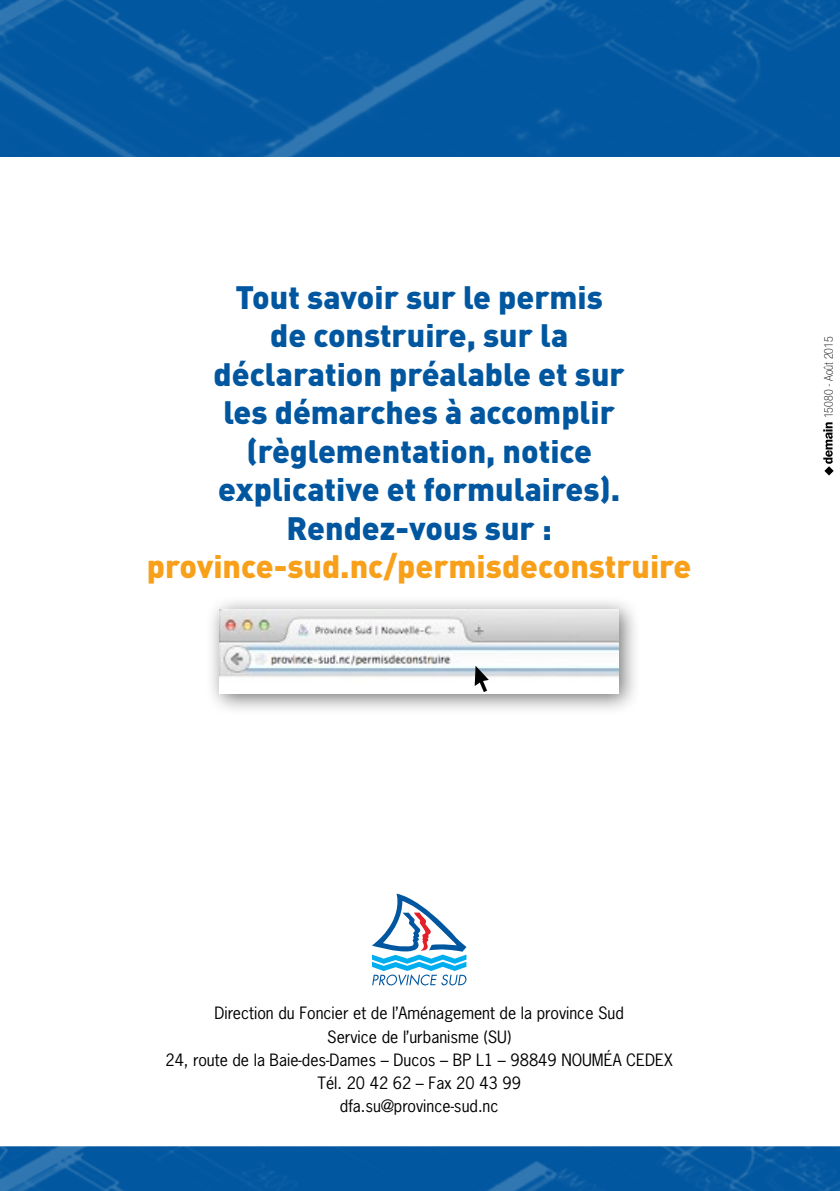
<style>
.page{position:relative;width:840px;height:1191px;background:#fff}
.page>*{position:absolute;margin:0;border:0;box-sizing:border-box;transform-origin:0 0}
.t1{font:900 32px/38.4px "DIN";color:#0057a0;text-align:center}
.t2{font:900 32px "DIN";color:#f9a01b}
.t3{font:16px/23.2px "News Gothic";color:#000;text-align:center}
.t4{font:100 condensed 12px "Helvetica Neue LT Std";color:#000}
</style>
<div class="page">
<svg style="left:0;top:1146px;width:839px;height:45px;background:#075ba2"></svg>
<img style="left:0;top:0;width:839px;height:156px">
<svg style="left:372px;top:893px;width:94px;height:93px"></svg>
<svg style="left:823px;top:422px;width:10px;height:53px"></svg>
<div style="left:205px;top:595px;width:435px;height:120px;background:#000;opacity:.55"></div>
<img style="left:220px;top:609px;width:398px;height:84px">
<svg style="left:474px;top:665px;width:14px;height:27px"></svg>
<h1 class="t1" style="left:213px;top:276px;width:412px">Tout savoir sur le permis de construire, sur la déclaration préalable et sur les démarches à accomplir (règlementation, notice explicative et formulaires).<br>Rendez-vous sur :</h1>
<h1 class="t2" style="left:147px;top:545px;width:545px">province-sud.nc/permisdeconstruire</h1>
<p class="t4" style="left:821px;top:418px;width:84px;rotate:-90deg">15080 - Août 2015</p>
<p class="t3" style="left:165px;top:1001px;width:508px">Direction du Foncier et de l’Aménagement de la province Sud<br>Service de l’urbanisme (SU)<br>24, route de la Baie-des-Dames – Ducos – BP L1 – 98849 NOUMÉA CEDEX Tél. 20 42 62 – Fax 20 43 99<br>dfa.su@province-sud.nc</p>
</div>
